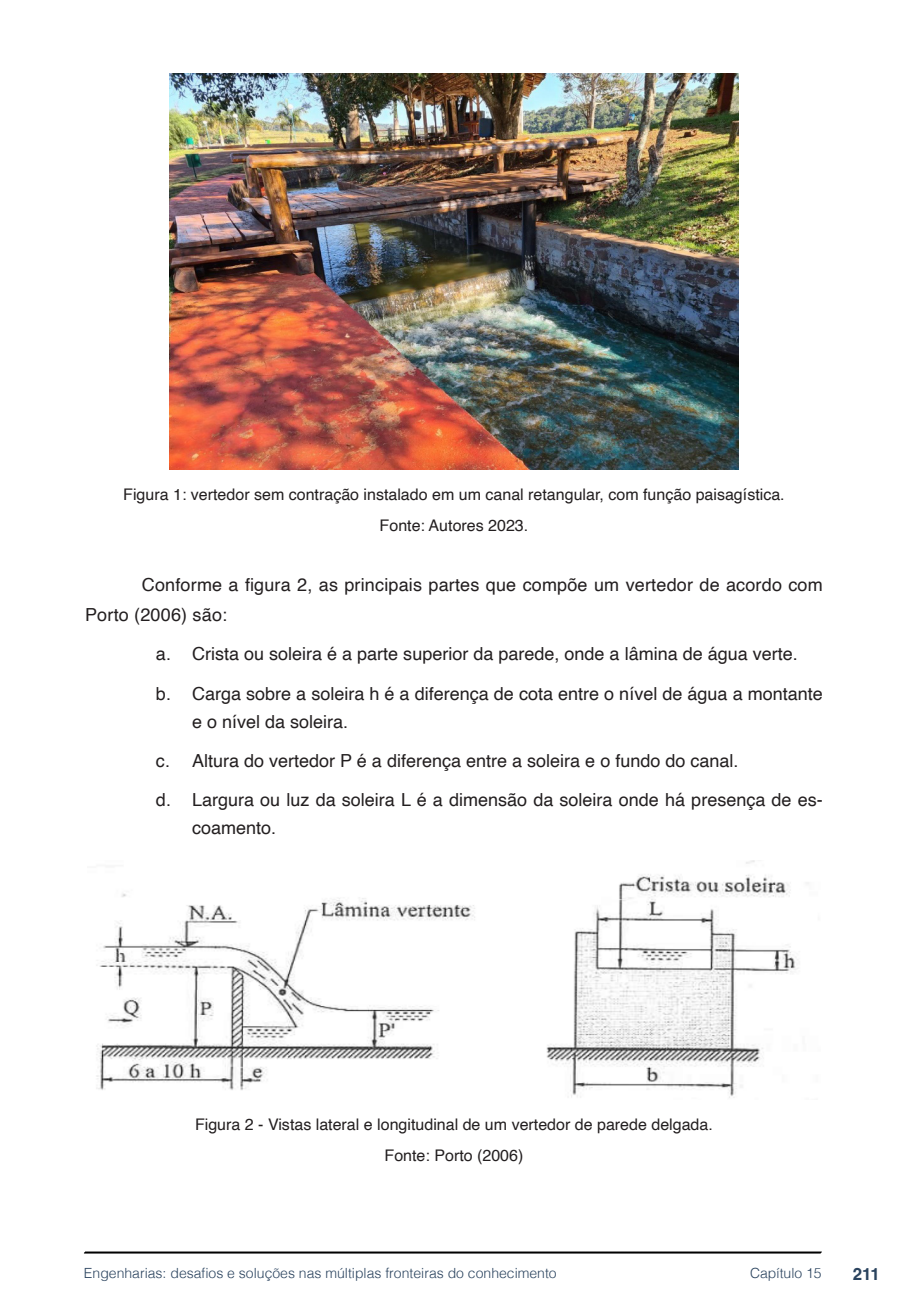
<style>
.page{position:relative;width:908px;height:1304px;background:#fff}
.page>*{position:absolute;margin:0;border:0;box-sizing:border-box;transform-origin:0 0}
.txt{font:18px/28px "Helvetica";color:#231f20}
.t1{font:700 16.8px "Helvetica";color:#2a435e}
.imagens_graf_tab{font:16px "Helvetica";color:#231f20}
.t2{font:300 14px "Helvetica";color:#2a435e}
</style>
<div class="page">
<svg style="left:84px;top:1251px;width:737px;height:3px;background:#515151"></svg>
<img style="left:169px;top:74px;width:569px;height:396px">
<img style="left:96px;top:860px;width:713px;height:238px">
<p class="imagens_graf_tab" style="left:123px;top:482px;width:662px">Figura 1: vertedor sem contração instalado em um canal retangular, com função paisagística.</p>
<p class="imagens_graf_tab" style="left:379px;top:513px;width:150px">Fonte: Autores 2023.</p>
<p class="txt" style="left:85px;top:570px;width:738px;line-height:30px;text-indent:57px">Conforme a figura 2, as principais partes que compõe um vertedor de acordo com<br>Porto (2006) são:</p>
<p class="txt" style="left:156px;top:640px;width:643px">a. Crista ou soleira é a parte superior da parede, onde a lâmina de água verte.</p>
<p class="txt" style="left:192px;top:680px;width:632px;text-indent:-36px">b. Carga sobre a soleira h é a diferença de cota entre o nível de água a montante e o nível da soleira.</p>
<p class="txt" style="left:156px;top:747px;width:583px">c. Altura do vertedor P é a diferença entre a soleira e o fundo do canal.</p>
<p class="txt" style="left:192px;top:786px;width:632px;text-indent:-36px">d. Largura ou luz da soleira L é a dimensão da soleira onde há presença de es&shy;coamento.</p>
<p class="imagens_graf_tab" style="left:195px;top:1112px;width:519px">Figura 2 - Vistas lateral e longitudinal de um vertedor de parede delgada.</p>
<p class="imagens_graf_tab" style="left:384px;top:1143px;width:140px">Fonte: Porto (2006)</p>
<p class="t2" style="left:84px;top:1261px;width:474px">Engenharias: desafios e soluções nas múltiplas fronteiras do conhecimento</p>
<p class="t2" style="left:749px;top:1261px;width:73px">Capítulo 15</p>
<p class="t1" style="left:852px;top:1264px;width:29px">211</p>
</div>
